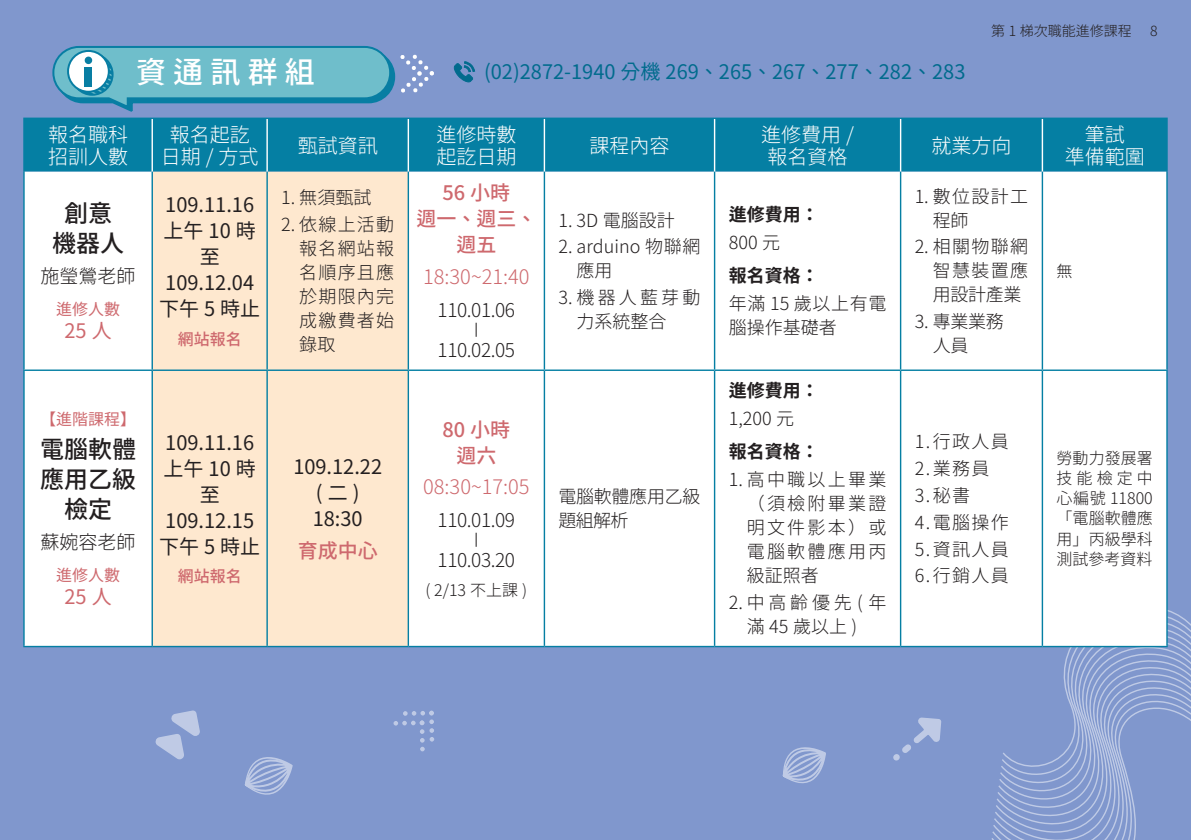
<style>
.page{position:relative;width:1191px;height:840px;background:#fff}
.page>*{position:absolute;margin:0;border:0;box-sizing:border-box;transform-origin:0 0}
.t1{font:30px "Gen Yo Gothic TW Medium TTF";letter-spacing:.24em;color:#fff}
.t2{font:24px/30px "Gen Yo Gothic TW Medium TTF";color:#231f20;text-align:center}
.t3{font:20px/26px "Gen Yo Gothic TW Regular TTF";color:#231f20;text-align:center}
.t4{font:20px/22px "Gen Yo Gothic TW Light TTF";color:#fff;text-align:center}
.t5{font:20px "Gen Yo Gothic TW Regular TTF";color:#016b8d}
.t6{font:20px/26px "Gen Yo Gothic TW Medium TTF";color:#ce696e;text-align:center}
.t7{font:20px "Gen Yo Gothic TW Light TTF";color:#ce696e}
.t8{font:20px "Gen Yo Gothic TW Regular TTF";color:#ce696e}
.t9{font:19px/20px "Gen Yo Gothic TW Light TTF";letter-spacing:-.02em;color:#231f20;text-align:center}
.t10{font:18px/24px "Gen Yo Gothic TW Light TTF";letter-spacing:.065em;color:#231f20;text-align:justify}
.t11{font:18px/24px "Gen Yo Gothic TW Light TTF";color:#231f20}
.t12{font:18px "Gen Yo Gothic TW Bold TTF";color:#231f20}
.t13{font:18px/24px "Gen Yo Gothic TW Light TTF";letter-spacing:.21em;color:#231f20}
.t14{font:18px/24px "Gen Yo Gothic TW Light TTF";letter-spacing:.175em;color:#231f20}
.t15{font:18px/24px "Gen Yo Gothic TW Light TTF";letter-spacing:-.02em;color:#231f20}
.t16{font:16px/20px "Gen Yo Gothic TW Light TTF";letter-spacing:.005em;color:#231f20;text-align:justify}
.t17{font:16px "Gen Yo Gothic TW Regular TTF";color:#ce696e}
.t18{font:16px "Gen Yo Gothic TW Medium TTF";color:#ce696e}
.t19{font:14px "Gen Yo Gothic TW Light TTF";color:#231f20}
</style>
<div class="page">
<div style="left:0;top:0;width:1191px;height:839px;background:#8097cd"></div>
<svg style="left:52px;top:46px;width:382px;height:65px"></svg>
<svg style="left:72px;top:54px;width:41px;height:41px"></svg>
<div style="left:71px;top:53px;width:43px;height:43px;border:2px solid #087ea3;border-radius:50%"></div>
<div style="left:68px;top:51px;width:41px;height:41px;background:#fff;border-radius:50%"></div>
<div style="left:67px;top:50px;width:43px;height:43px;border:2px solid #087ea3;border-radius:50%"></div>
<div style="left:85px;top:67px;width:7px;height:19px;background:#087ea3"></div>
<div style="left:85px;top:57px;width:7px;height:7px;background:#087ea3;border-radius:50%"></div>
<svg style="left:988px;top:603px;width:203px;height:236px"></svg>
<svg style="left:454px;top:61px;width:21px;height:21px"></svg>
<div style="left:25px;top:119px;width:1141px;height:53px;background:#057fa3"></div>
<div style="left:25px;top:172px;width:1141px;height:473px;background:#fff"></div>
<div style="left:153px;top:172px;width:254px;height:473px;background:#fee8cf"></div>
<hr style="left:151px;top:119px;width:2px;height:53px;background:#fff">
<hr style="left:266px;top:119px;width:2px;height:53px;background:#fff">
<hr style="left:407px;top:119px;width:2px;height:53px;background:#fff">
<hr style="left:543px;top:119px;width:2px;height:53px;background:#fff">
<hr style="left:714px;top:119px;width:1px;height:53px;background:#fff">
<hr style="left:900px;top:119px;width:1px;height:53px;background:#fff">
<hr style="left:1041px;top:119px;width:2px;height:53px;background:#fff">
<hr style="left:23px;top:119px;width:2px;height:53px;background:#057fa3">
<hr style="left:23px;top:117px;width:129px;height:2px;background:#057fa3">
<hr style="left:152px;top:117px;width:115px;height:2px;background:#057fa3">
<hr style="left:267px;top:117px;width:141px;height:2px;background:#057fa3">
<hr style="left:408px;top:117px;width:136px;height:2px;background:#057fa3">
<hr style="left:544px;top:117px;width:170px;height:2px;background:#057fa3">
<hr style="left:714px;top:117px;width:186px;height:2px;background:#057fa3">
<hr style="left:900px;top:117px;width:142px;height:2px;background:#057fa3">
<hr style="left:1042px;top:117px;width:125px;height:2px;background:#057fa3">
<hr style="left:1166px;top:119px;width:1px;height:53px;background:#057fa3">
<hr style="left:23px;top:172px;width:2px;height:197px;background:#057fa3">
<hr style="left:151px;top:172px;width:2px;height:197px;background:#057fa3">
<hr style="left:266px;top:172px;width:2px;height:197px;background:#057fa3">
<hr style="left:407px;top:172px;width:2px;height:197px;background:#057fa3">
<hr style="left:543px;top:172px;width:2px;height:197px;background:#057fa3">
<hr style="left:714px;top:172px;width:1px;height:197px;background:#057fa3">
<hr style="left:900px;top:172px;width:1px;height:197px;background:#057fa3">
<hr style="left:1041px;top:172px;width:2px;height:197px;background:#057fa3">
<hr style="left:1166px;top:172px;width:1px;height:197px;background:#057fa3">
<hr style="left:23px;top:371px;width:2px;height:274px;background:#057fa3">
<hr style="left:23px;top:369px;width:129px;height:2px;background:#057fa3">
<hr style="left:23px;top:645px;width:129px;height:2px;background:#057fa3">
<hr style="left:151px;top:371px;width:2px;height:274px;background:#057fa3">
<hr style="left:152px;top:369px;width:115px;height:2px;background:#057fa3">
<hr style="left:152px;top:645px;width:115px;height:2px;background:#057fa3">
<hr style="left:266px;top:371px;width:2px;height:274px;background:#057fa3">
<hr style="left:267px;top:369px;width:141px;height:2px;background:#057fa3">
<hr style="left:267px;top:645px;width:141px;height:2px;background:#057fa3">
<hr style="left:407px;top:371px;width:2px;height:274px;background:#057fa3">
<hr style="left:408px;top:369px;width:136px;height:2px;background:#057fa3">
<hr style="left:544px;top:369px;width:170px;height:2px;background:#057fa3">
<hr style="left:714px;top:369px;width:186px;height:2px;background:#057fa3">
<hr style="left:900px;top:369px;width:142px;height:2px;background:#057fa3">
<hr style="left:543px;top:371px;width:2px;height:274px;background:#057fa3">
<hr style="left:714px;top:371px;width:1px;height:274px;background:#057fa3">
<hr style="left:900px;top:371px;width:1px;height:274px;background:#057fa3">
<hr style="left:408px;top:645px;width:136px;height:2px;background:#057fa3">
<hr style="left:544px;top:645px;width:170px;height:2px;background:#057fa3">
<hr style="left:714px;top:645px;width:186px;height:2px;background:#057fa3">
<hr style="left:900px;top:645px;width:142px;height:2px;background:#057fa3">
<hr style="left:1041px;top:371px;width:2px;height:274px;background:#057fa3">
<hr style="left:1042px;top:369px;width:125px;height:2px;background:#057fa3">
<hr style="left:1166px;top:371px;width:1px;height:274px;background:#057fa3">
<hr style="left:1042px;top:645px;width:125px;height:2px;background:#057fa3">
<svg style="left:155px;top:710px;width:45px;height:50px"></svg>
<svg style="left:393px;top:710px;width:41px;height:41px"></svg>
<svg style="left:244px;top:757px;width:49px;height:38px"></svg>
<svg style="left:893px;top:717px;width:48px;height:43px"></svg>
<svg style="left:782px;top:747px;width:44px;height:37px"></svg>
<h1 class="t1" style="left:136px;top:55px;width:180px">資通訊群組</h1>
<p class="t5" style="left:484px;top:61px;width:483px">(02)2872-1940 分機 269、265、267、277、282、283</p>
<p class="t19" style="left:991px;top:23px;width:142px">第 1 梯次職能進修課程</p>
<p class="t19" style="left:1150px;top:23px;width:9px">8</p>
<p class="t4" style="left:48px;top:124px;width:81px;text-align:left">報名職科招訓人數</p>
<p class="t4" style="left:161px;top:124px;width:99px">報名起訖日期 / 方式</p>
<p class="t4" style="left:298px;top:135px;width:81px">甄試資訊</p>
<p class="t4" style="left:436px;top:124px;width:81px;text-align:left">進修時數起訖日期</p>
<p class="t4" style="left:589px;top:135px;width:81px">課程內容</p>
<p class="t4" style="left:761px;top:124px;width:94px">進修費用 /報名資格</p>
<p class="t4" style="left:931px;top:135px;width:81px">就業方向</p>
<p class="t4" style="left:1064px;top:124px;width:81px">筆試<br>準備範圍</p>
<h2 class="t2" style="left:52px;top:198px;width:73px">創意機器人</h2>
<p class="t9" style="left:41px;top:266px;width:96px">施瑩鶯老師</p>
<p class="t17" style="left:56px;top:300px;width:65px">進修人數</p>
<p class="t8" style="left:64px;top:319px;width:49px">25 人</p>
<p class="t6" style="left:416px;top:180px;width:121px">56 小時<br>週一、週三、週五</p>
<p class="t7" style="left:423px;top:265px;width:108px">18:30~21:40</p>
<p class="t9" style="left:437px;top:300px;width:79px">110.01.06 ∣<br>110.02.05</p>
<p class="t10" style="left:932px;top:184px;width:97px;text-indent:-18px">1. 數位設計工程師</p>
<p class="t10" style="left:932px;top:235px;width:97px;text-indent:-18px">2. 相關物聯網智慧裝置應用設計產業</p>
<p class="t10" style="left:932px;top:310px;width:72px;text-indent:-18px">3. 專業業務人員</p>
<p class="t10" style="left:281px;top:186px;width:91px">1. 無須甄試</p>
<p class="t10" style="left:299px;top:212px;width:96px;text-indent:-18px">2. 依線上活動報名網站報名順序且應於期限內完成繳費者始錄取</p>
<p class="t3" style="left:159px;top:192px;width:103px">109.11.16上午 10 時至<br>109.12.04下午 5 時止</p>
<p class="t18" style="left:178px;top:329px;width:65px">網站報名</p>
<p class="t12" style="left:728px;top:204px;width:91px">進修費用：</p>
<p class="t10" style="left:728px;top:231px;width:53px">800 元</p>
<p class="t12" style="left:728px;top:265px;width:91px">報名資格：</p>
<p class="t11" style="left:728px;top:291px;width:159px">年滿 15 歲以上有電腦操作基礎者</p>
<p class="t10" style="left:558px;top:208px;width:118px">1. 3D 電腦設計</p>
<p class="t11" style="left:576px;top:235px;width:125px;text-indent:-18px">2. arduino 物聯網應用</p>
<p class="t14" style="left:576px;top:286px;width:125px;text-indent:-18px">3.機器人藍芽動力系統整合</p>
<p class="t16" style="left:1056px;top:261px;width:17px">無</p>
<p class="t17" style="left:40px;top:410px;width:97px">【進階課程】</p>
<h2 class="t2" style="left:40px;top:434px;width:97px">電腦軟體應用乙級檢定</h2>
<p class="t9" style="left:41px;top:532px;width:96px">蘇婉容老師</p>
<p class="t17" style="left:56px;top:566px;width:65px">進修人數</p>
<p class="t8" style="left:64px;top:584px;width:49px">25 人</p>
<p class="t3" style="left:159px;top:430px;width:103px">109.11.16上午 10 時至<br>109.12.15下午 5 時止</p>
<p class="t18" style="left:178px;top:567px;width:65px">網站報名</p>
<p class="t3" style="left:293px;top:454px;width:90px">109.12.22 (二)<br>18:30</p>
<p class="t6" style="left:298px;top:537px;width:81px">育成中心</p>
<p class="t6" style="left:442px;top:416px;width:69px">80 小時週六</p>
<p class="t7" style="left:423px;top:475px;width:108px">08:30~17:05</p>
<p class="t9" style="left:437px;top:510px;width:79px">110.01.09 ∣<br>110.03.20</p>
<p class="t16" style="left:425px;top:580px;width:103px">( 2/13 不上課 )</p>
<p class="t15" style="left:558px;top:484px;width:143px">電腦軟體應用乙級題組解析</p>
<p class="t12" style="left:728px;top:380px;width:91px">進修費用：</p>
<p class="t10" style="left:728px;top:407px;width:67px">1,200 元</p>
<p class="t12" style="left:728px;top:441px;width:91px">報名資格：</p>
<p class="t10" style="left:746px;top:467px;width:141px;text-indent:-18px">1.高中職以上畢業（須檢附畢業證明文件影本）或電腦軟體應用丙級証照者</p>
<p class="t13" style="left:746px;top:590px;width:141px;text-indent:-18px">2.中高齡優先(年滿 45 歲以上 )</p>
<p class="t10" style="left:914px;top:428px;width:96px;line-height:26.8px;text-align:left">1.行政人員<br>2.業務員<br>3.秘書<br>4.電腦操作<br>5.資訊人員<br>6.行銷人員</p>
<p class="t16" style="left:1056px;top:448px;width:98px">勞動力發展署技能檢定中心編號 11800「電腦軟體應用」丙級學科測試參考資料</p>
</div>
